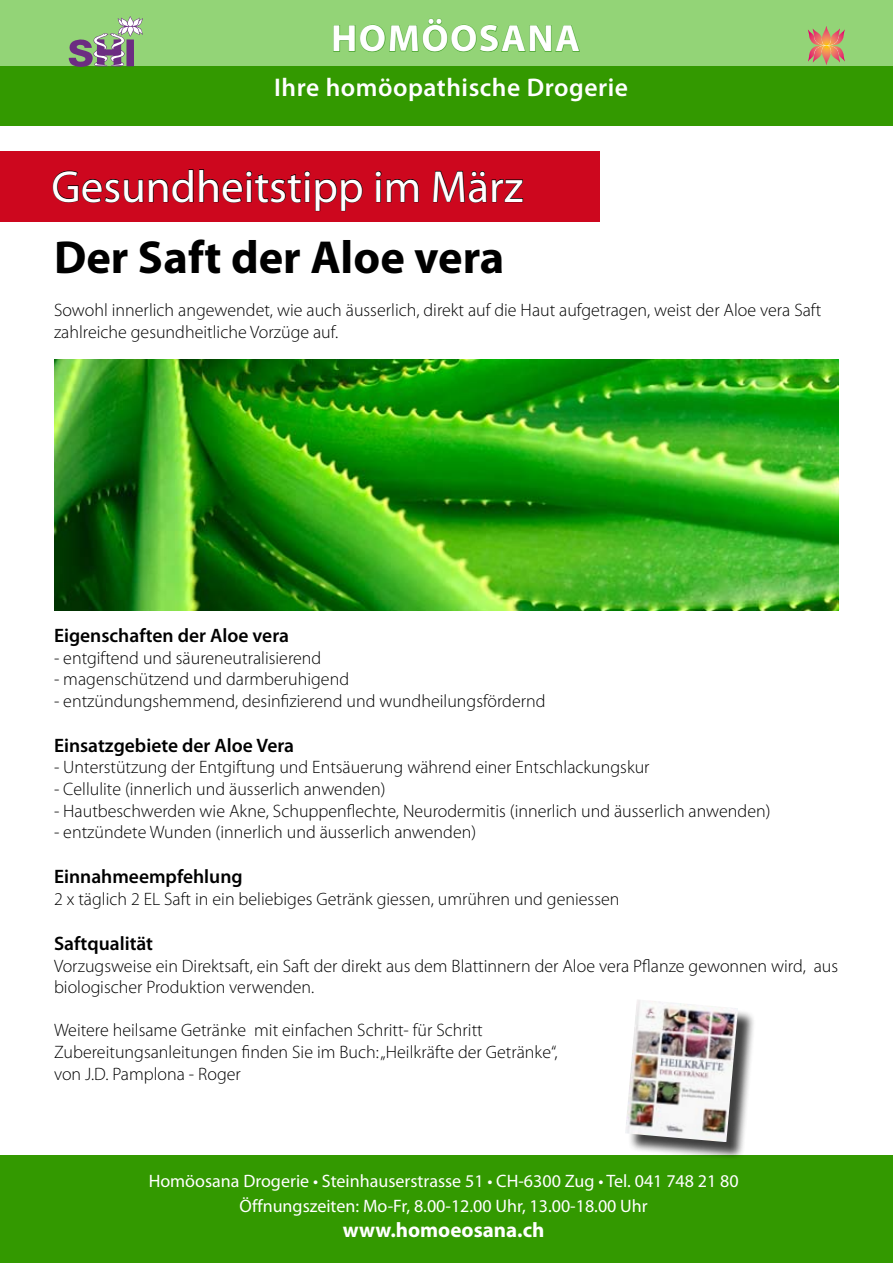
<style>
.page{position:relative;width:893px;height:1263px;background:#fff}
.page>*{position:absolute;margin:0;border:0;box-sizing:border-box;transform-origin:0 0}
.t1{font:700 46.5px "Myriad Pro";color:#000}
.t2{font:45px "Myriad Pro";color:#fff}
.t3{font:700 37.95px "Myriad Pro";letter-spacing:.04em;color:#fff}
.t4{font:600 25.65px "Myriad Pro";letter-spacing:.02em;color:#fff}
.t5{font:700 21px "Myriad Pro";color:#fff}
.t6{font:600 19.5px "Myriad Pro";color:#000}
.t7{font:300 18px/21.6px "Myriad Pro";color:#000}
.t8{font:18px/25.2px "Myriad Pro";color:#fff;text-align:center}
</style>
<div class="page">
<img style="left:54px;top:360px;width:785px;height:250px">
<div style="left:0;top:151px;width:600px;height:70px;background:#cd071e"></div>
<svg style="left:52px;top:169px;width:311px;height:42px"></svg>
<svg style="left:375px;top:171px;width:44px;height:31px"></svg>
<svg style="left:433px;top:171px;width:90px;height:32px"></svg>
<div style="left:0;top:0;width:893px;height:78px;background:#93d477"></div>
<div style="left:0;top:66px;width:893px;height:59px;background:#390"></div>
<svg style="left:333px;top:18px;width:247px;height:34px"></svg>
<svg style="left:808px;top:26px;width:37px;height:39px"></svg>
<div style="left:0;top:1155px;width:893px;height:108px;background:#390"></div>
<svg style="left:69px;top:16px;width:74px;height:51px"></svg>
<div style="left:628px;top:1002px;width:128px;height:158px;background:#000;opacity:.75"></div>
<img style="left:625px;top:1000px;width:113px;height:142px">
<h3 class="t3" style="left:331px;top:14px;width:250px">HOMÖOSANA</h3>
<h3 class="t4" style="left:274px;top:71px;width:355px">Ihre homöopathische Drogerie</h3>
<h2 class="t2" style="left:52px;top:159px;width:473px">Gesundheitstipp im März</h2>
<h1 class="t1" style="left:54px;top:227px;width:452px">Der Saft der Aloe vera</h1>
<p class="t7" style="left:54px;top:299px;width:769px">Sowohl innerlich angewendet, wie auch äusserlich, direkt auf die Haut aufgetragen, weist der Aloe vera Saft zahlreiche gesundheitliche Vorzüge auf.</p>
<p class="t6" style="left:54px;top:623px;width:236px">Eigenschaften der Aloe vera</p>
<p class="t7" style="left:54px;top:647px;width:269px">- entgiftend und säureneutralisierend</p>
<p class="t7" style="left:54px;top:668px;width:297px">- magenschützend und darmberuhigend</p>
<p class="t7" style="left:54px;top:690px;width:493px">- entzündungshemmend, desinfizierend und wundheilungsfördernd</p>
<p class="t6" style="left:54px;top:733px;width:242px">Einsatzgebiete der Aloe Vera</p>
<p class="t7" style="left:54px;top:756px;width:597px">- Unterstützung der Entgiftung und Entsäuerung während einer Entschlackungskur</p>
<p class="t7" style="left:54px;top:778px;width:333px">- Cellulite (innerlich und äusserlich anwenden)</p>
<p class="t7" style="left:54px;top:800px;width:718px">- Hautbeschwerden wie Akne, Schuppenflechte, Neurodermitis (innerlich und äusserlich anwenden)</p>
<p class="t7" style="left:54px;top:821px;width:424px">- entzündete Wunden (innerlich und äusserlich anwenden)</p>
<p class="t6" style="left:54px;top:864px;width:190px">Einnahmeempfehlung</p>
<p class="t7" style="left:54px;top:888px;width:567px">2 x täglich 2 EL Saft in ein beliebiges Getränk giessen, umrühren und geniessen</p>
<p class="t6" style="left:54px;top:931px;width:101px">Saftqualität</p>
<p class="t7" style="left:54px;top:954px;width:786px">Vorzugsweise ein Direktsaft, ein Saft der direkt aus dem Blattinnern der Aloe vera Pflanze gewonnen wird, aus biologischer Produktion verwenden.</p>
<p class="t7" style="left:54px;top:1019px;width:505px">Weitere heilsame Getränke mit einfachen Schritt- für Schritt<br>Zubereitungsanleitungen finden Sie im Buch: „Heilkräfte der Getränke“, von J.D. Pamplona - Roger</p>
<p class="t8" style="left:149px;top:1168px;width:591px">Homöosana Drogerie • Steinhauserstrasse 51 • CH-6300 Zug • Tel. 041 748 21 80<br>Öffnungszeiten: Mo-Fr, 8.00-12.00 Uhr, 13.00-18.00 Uhr</p>
<p class="t5" style="left:343px;top:1216px;width:203px">www.homoeosana.ch</p>
</div>
